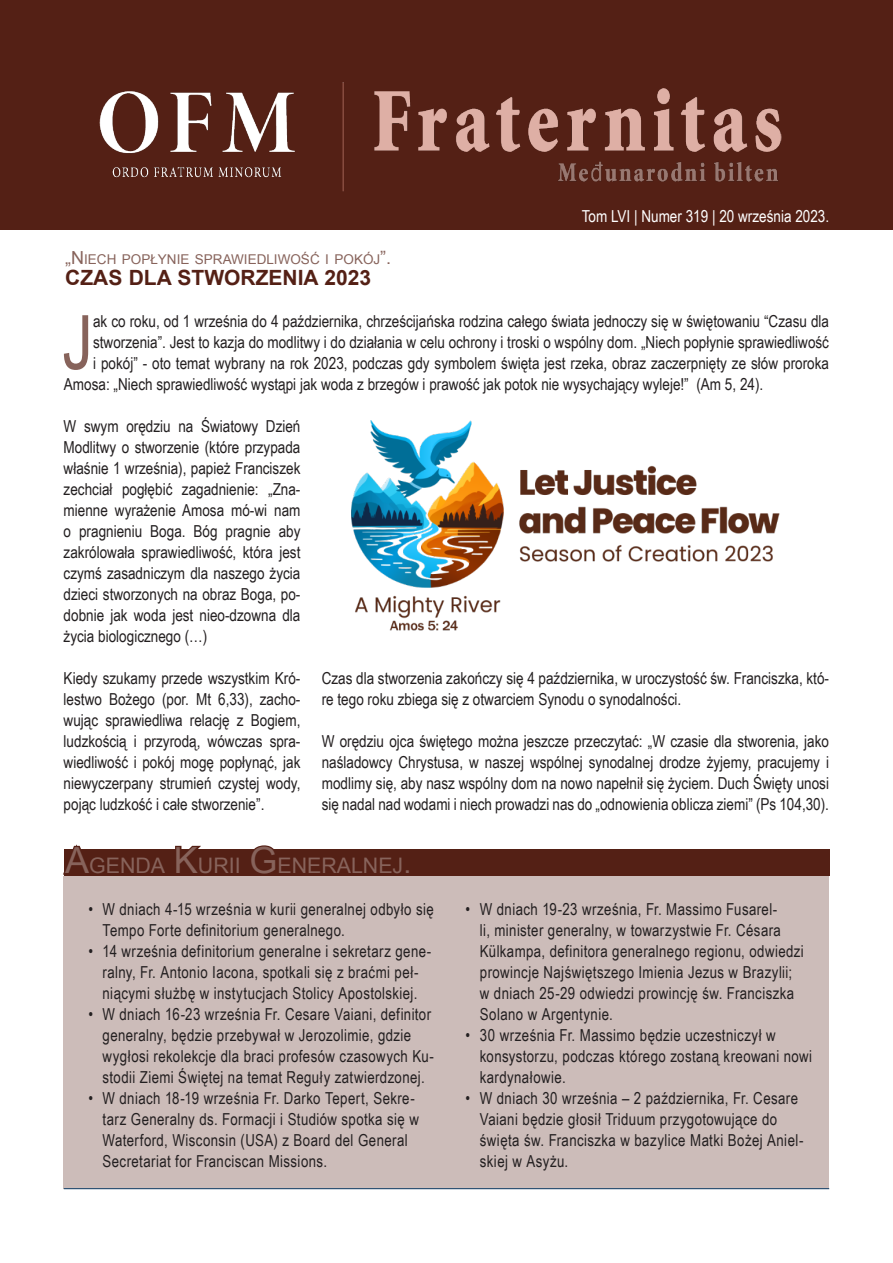
<style>
.page{position:relative;width:893px;height:1263px;background:#fff}
.page>*{position:absolute;margin:0;border:0;box-sizing:border-box;transform-origin:0 0}
.Testo_normal{font:75.15px "Arial Narrow";color:#87635b}
.Titolo_piccolo{font:21.3px "Arial";color:#87635b}
.Titolo{font:700 21px "Arial";color:#542015}
.Testo_normal-2{font:16.5px/21px "Arial Narrow";letter-spacing:.02em;color:#231f20}
.Testo_normal-3{font:16.5px/21px "Arial Narrow";color:#231f20}
.t1{font:16.5px "Arial Narrow";color:#fff}
.Titolo_piccolo-2{font:13.5px "Arial";color:#87635b}
.s1{font-size:18px}
.s2{font-size:36px;color:#542015}
.s3{font-size:28.5px}
</style>
<div class="page">
<div style="left:0;top:0;width:893px;height:230px;background:#542015"></div>
<img style="left:99px;top:82px;width:683px;height:110px">
<div style="left:64px;top:876px;width:765px;height:312px;background:#ccbcb9"></div>
<hr style="left:64px;top:1188px;width:765px;height:1px;background:#0a3963">
<div style="left:64px;top:849px;width:765px;height:27px;background:#542015"></div>
<img style="left:352px;top:421px;width:428px;height:210px">
<p class="t1" style="left:582px;top:204px;width:249px">Tom LVI | Numer 319 | 20 września 2023.</p>
<p class="Titolo_piccolo-2" style="left:65px;top:250px;width:328px"><span class="s1">„N</span>IECH POPŁYN IE SPRAWIEDLIWOŚĆ I POKÓJ<span class="s1">”.</span></p>
<p class="Titolo" style="left:65px;top:264px;width:307px">CZAS DLA STWORZENIA 2023</p>
<p class="Testo_normal" style="left:62px;top:287px;width:32px">J</p>
<p class="Testo_normal-3" style="left:93px;top:310px;width:737px">ak co roku, od 1 września do 4 października, chrześcijańska rodzina całego świata jednoczy się w świętowaniu “Czasu dla</p>
<p class="Testo_normal-3" style="left:93px;top:331px;width:737px">stworzenia”. Jest to kazja do modlitwy i do działania w celu ochrony i troski o wspólny dom. „Niech popłynie sprawiedliwość</p>
<p class="Testo_normal-3" style="left:93px;top:352px;width:737px">i pokój” - oto temat wybrany na rok 2023, podczas gdy symbolem święta jest rzeka, obraz zaczerpnięty ze słów proroka</p>
<p class="Testo_normal-3" style="left:64px;top:373px;width:701px">Amosa: „Niech sprawiedliwość wystąpi jak woda z brzegów i prawość jak potok nie wysychający wyleje!” (Am 5, 24).</p>
<p class="Testo_normal-2" style="left:64px;top:415px;width:238px;text-align:justify">W swym orędziu na Światowy Dzień Modlitwy o stworzenie (które przypada właśnie 1 września), papież Franciszek zechciał pogłębić zagadnienie: „Zna&shy;mienne wyrażenie Amosa mó-wi nam o pragnieniu Boga. Bóg pragnie aby zakrólowała sprawiedliwość, która jest czymś zasadniczym dla naszego życia dzieci stworzonych na obraz Boga, po&shy;dobnie jak woda jest nieo-dzowna dla życia biologicznego (…)</p>
<p class="Testo_normal-2" style="left:64px;top:667px;width:238px;text-align:justify">Kiedy szukamy przede wszystkim Kró&shy;lestwo Bożego (por. Mt 6,33), zacho&shy;wując sprawiedliwa relację z Bogiem, ludzkością i przyrodą, wówczas spra&shy;wiedliwość i pokój mogę popłynąć, jak niewyczerpany strumień czystej wody, pojąc ludzkość i całe stworzenie”.</p>
<p class="Testo_normal-3" style="left:322px;top:667px;width:509px">Czas dla stworzenia zakończy się 4 października, w uroczystość św. Franciszka, któ&shy;re tego roku zbiega się z otwarciem Synodu o synodalności.</p>
<p class="Testo_normal-2" style="left:322px;top:730px;width:509px;text-align:justify">W orędziu ojca świętego można jeszcze przeczytać: „W czasie dla stworenia, jako naśladowcy Chrystusa, w naszej wspólnej synodalnej drodze żyjemy, pracujemy i modlimy się, aby nasz wspólny dom na nowo napełnił się życiem. Duch Święty unosi się nadal nad wodami i niech prowadzi nas do „odnowienia oblicza ziemi” (Ps 104,30).</p>
<p class="Titolo_piccolo" style="left:65px;top:852px;width:348px"><span class="s2">A</span>GENDA <span class="s2">K</span>URII <span class="s2">G</span>ENERALNEJ<span class="s3">.</span></p>
<p class="Testo_normal-2" style="left:103px;top:898px;width:333px;text-indent:-14px">• W dniach 4-15 września w kurii generalnej odbyło się<br>Tempo Forte definitorium generalnego.</p>
<p class="Testo_normal-2" style="left:88px;top:940px;width:344px;text-align:center">• 14 września definitorium generalne i sekretarz gene&shy;ralny, Fr. Antonio Iacona, spotkali się z braćmi peł&shy;niącymi służbę w instytucjach Stolicy Apostolskiej.</p>
<p class="Testo_normal-2" style="left:103px;top:1003px;width:333px;text-indent:-14px">• W dniach 16-23 września Fr. Cesare Vaiani, definitor generalny, będzie przebywał w Jerozolimie, gdzie wygłosi rekolekcje dla braci profesów czasowych Ku&shy;stodii Ziemi Świętej na temat Reguły zatwierdzonej.</p>
<p class="Testo_normal-2" style="left:103px;top:1087px;width:318px;text-indent:-14px">• W dniach 18-19 września Fr. Darko Tepert, Sekre&shy;tarz Generalny ds. Formacji i Studiów spotka się w Waterford, Wisconsin (USA) z Board del General Secretariat for Franciscan Missions.</p>
<p class="Testo_normal-2" style="left:480px;top:898px;width:325px;text-indent:-14px">• W dniach 19-23 września, Fr. Massimo Fusarel-<br>li, minister generalny, w towarzystwie Fr. Césara Külkampa, definitora generalnego regionu, odwiedzi prowincje Najświętszego Imienia Jezus w Brazylii; w dniach 25-29 odwiedzi prowincję św. Franciszka Solano w Argentynie.</p>
<p class="Testo_normal-2" style="left:480px;top:1024px;width:334px;text-indent:-14px">• 30 września Fr. Massimo będzie uczestniczył w konsystorzu, podczas którego zostaną kreowani nowi kardynałowie.</p>
<p class="Testo_normal-2" style="left:480px;top:1087px;width:325px;text-indent:-14px">• W dniach 30 września – 2 października, Fr. Cesare Vaiani będzie głosił Triduum przygotowujące do święta św. Franciszka w bazylice Matki Bożej Aniel&shy;skiej w Asyżu.</p>
</div>
